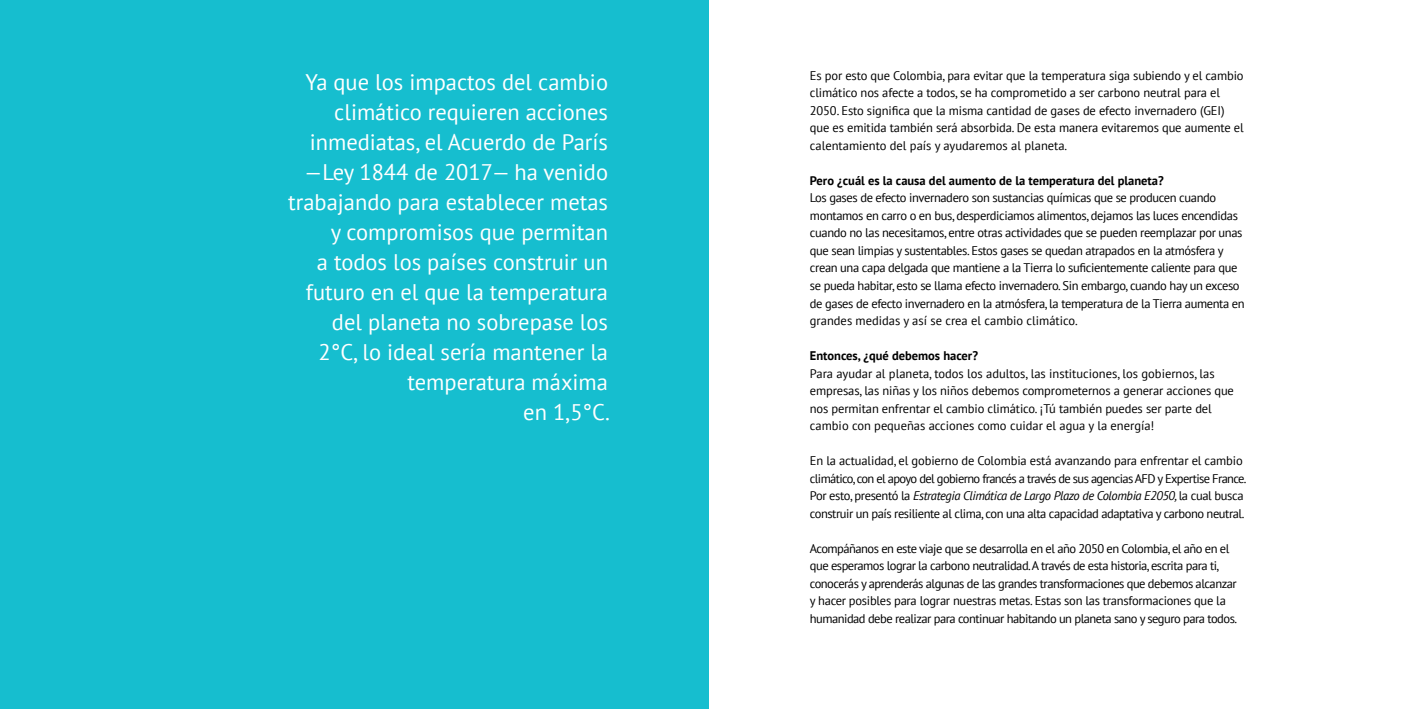
<style>
.page{position:relative;width:1418px;height:709px;background:#fff}
.page>*{position:absolute;margin:0;border:0;box-sizing:border-box;transform-origin:0 0}
.t1{font:22.5px/30px "PT Sans";color:#fff;text-align:right}
.t2{font:12.5px/17.5px "PT Sans";letter-spacing:-.03em;color:#000}
.t3{font:12.5px/17.5px "PT Sans";letter-spacing:-.01em;color:#000}
.t4{font:700 12.5px "PT Sans";color:#000}
.s1{font-style:italic}
</style>
<div class="page">
<div style="left:0;top:0;width:709px;height:709px;background:#16becf"></div>
<p class="t1" style="left:288px;top:67px;width:323px">Ya que los impactos del cambio climático requieren acciones inmediatas, el Acuerdo de París —Ley 1844 de 2017— ha venido trabajando para establecer metas y compromisos que permitan<br>a todos los países construir un futuro en el que la temperatura del planeta no sobrepase los<br>2°C, lo ideal sería mantener la temperatura máxima<br>en 1,5°C.</p>
<p class="t3" style="left:810px;top:66px;width:435px">Es por esto que Colombia, para evitar que la temperatura siga subiendo y el cambio climático nos afecte a todos, se ha comprometido a ser carbono neutral para el 2050. Esto significa que la misma cantidad de gases de efecto invernadero (GEI) que es emitida también será absorbida. De esta manera evitaremos que aumente el calentamiento del país y ayudaremos al planeta.</p>
<p class="t4" style="left:810px;top:172px;width:355px">Pero ¿cuál es la causa del aumento de la temperatura del planeta?</p>
<p class="t2" style="left:810px;top:189px;width:436px">Los gases de efecto invernadero son sustancias químicas que se producen cuando montamos en carro o en bus, desperdiciamos alimentos, dejamos las luces encendidas cuando no las necesitamos, entre otras actividades que se pueden reemplazar por unas que sean limpias y sustentables. Estos gases se quedan atrapados en la atmósfera y crean una capa delgada que mantiene a la Tierra lo suficientemente caliente para que se pueda habitar, esto se llama efecto invernadero. Sin embargo, cuando hay un exceso de gases de efecto invernadero en la atmósfera, la temperatura de la Tierra aumenta en grandes medidas y así se crea el cambio climático.</p>
<p class="t4" style="left:810px;top:347px;width:170px">Entonces, ¿qué debemos hacer?</p>
<p class="t3" style="left:810px;top:364px;width:425px">Para ayudar al planeta, todos los adultos, las instituciones, los gobiernos, las empresas, las niñas y los niños debemos comprometernos a generar acciones que nos permitan enfrentar el cambio climático. ¡Tú también puedes ser parte del cambio con pequeñas acciones como cuidar el agua y la energía!</p>
<p class="t2" style="left:810px;top:451px;width:438px">En la actualidad, el gobierno de Colombia está avanzando para enfrentar el cambio climático, con el apoyo del gobierno francés a través de sus agencias AFD y Expertise France.<br>Por esto, presentó la <span class="s1">Estrategia Climática de Largo Plazo de Colombia E2050,</span> la cual busca construir un país resiliente al clima, con una alta capacidad adaptativa y carbono neutral.</p>
<p class="t2" style="left:810px;top:539px;width:429px">Acompáñanos en este viaje que se desarrolla en el año 2050 en Colombia, el año en el que esperamos lograr la carbono neutralidad. A través de esta historia, escrita para ti, conocerás y aprenderás algunas de las grandes transformaciones que debemos alcanzar y hacer posibles para lograr nuestras metas. Estas son las transformaciones que la humanidad debe realizar para continuar habitando un planeta sano y seguro para todos.</p>
</div>
